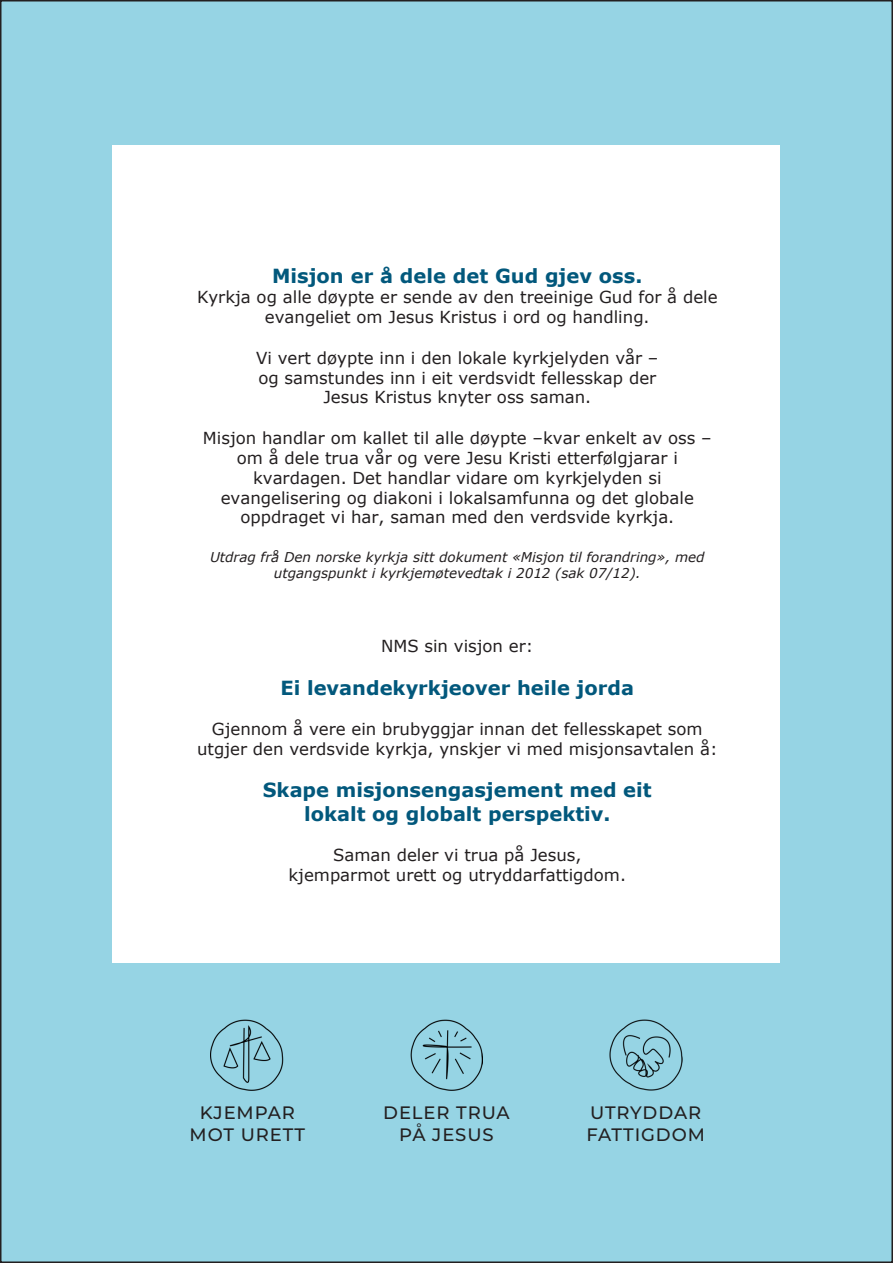
<style>
.page{position:relative;width:893px;height:1263px;background:#fff}
.page>*{position:absolute;margin:0;border:0;box-sizing:border-box;transform-origin:0 0}
.t1{font:700 19.5px/23.4px "Verdana";color:#02587c;text-align:center}
.t2{font:500 18px/21.6px "Montserrat";letter-spacing:.05em;color:#231f20;text-align:center}
.t3{font:16.5px/19.8px "Verdana";color:#231f20;text-align:center}
.t4{font:italic 13.5px/16.2px "Verdana";color:#231f20;text-align:center}
</style>
<div class="page">
<div style="left:1px;top:1px;width:891px;height:1261px;background:#96d4e4"></div>
<div style="left:113px;top:145px;width:667px;height:817px;background:#fff"></div>
<img style="left:211px;top:1020px;width:73px;height:70px">
<img style="left:410px;top:1020px;width:73px;height:70px">
<img style="left:609px;top:1020px;width:73px;height:70px">
<p class="t1" style="left:272px;top:264px;width:372px">Misjon er å dele det Gud gjev oss.</p>
<p class="t3" style="left:197px;top:288px;width:522px">Kyrkja og alle døypte er sende av den treeinige Gud for å dele evangeliet om Jesus Kristus i ord og handling.</p>
<p class="t3" style="left:256px;top:348px;width:404px">Vi vert døypte inn i den lokale kyrkjelyden vår – og samstundes inn i eit verdsvidt fellesskap der<br>Jesus Kristus knyter oss saman.</p>
<p class="t3" style="left:203px;top:428px;width:510px">Misjon handlar om kallet til alle døypte –kvar enkelt av oss – om å dele trua vår og vere Jesu Kristi etterfølgjarar i kvardagen. Det handlar vidare om kyrkjelyden si evangelisering og diakoni i lokalsamfunna og det globale oppdraget vi har, saman med den verdsvide kyrkja.</p>
<p class="t4" style="left:210px;top:549px;width:496px">Utdrag frå Den norske kyrkja sitt dokument «Misjon til forandring», med utgangspunkt i kyrkjemøtevedtak i 2012 (sak 07/12).</p>
<p class="t3" style="left:381px;top:636px;width:154px">NMS sin visjon er:</p>
<p class="t1" style="left:281px;top:676px;width:355px">Ei levandekyrkjeover heile jorda</p>
<p class="t3" style="left:197px;top:719px;width:522px">Gjennom å vere ein brubyggjar innan det fellesskapet som utgjer den verdsvide kyrkja, ynskjer vi med misjonsavtalen å:</p>
<p class="t1" style="left:263px;top:779px;width:390px">Skape misjonsengasjement med eit lokalt og globalt perspektiv.</p>
<p class="t3" style="left:288px;top:845px;width:339px">Saman deler vi trua på Jesus, kjemparmot urett og utryddarfattigdom.</p>
<p class="t2" style="left:190px;top:1101px;width:117px">KJEMPAR<br>MOT URETT</p>
<p class="t2" style="left:383px;top:1101px;width:128px">DELER TRUA</p>
<p class="t2" style="left:399px;top:1123px;width:96px">PÅ JESUS</p>
<p class="t2" style="left:590px;top:1101px;width:113px">UTRYDDAR</p>
<p class="t2" style="left:586px;top:1123px;width:120px">FATTIGDOM</p>
</div>
